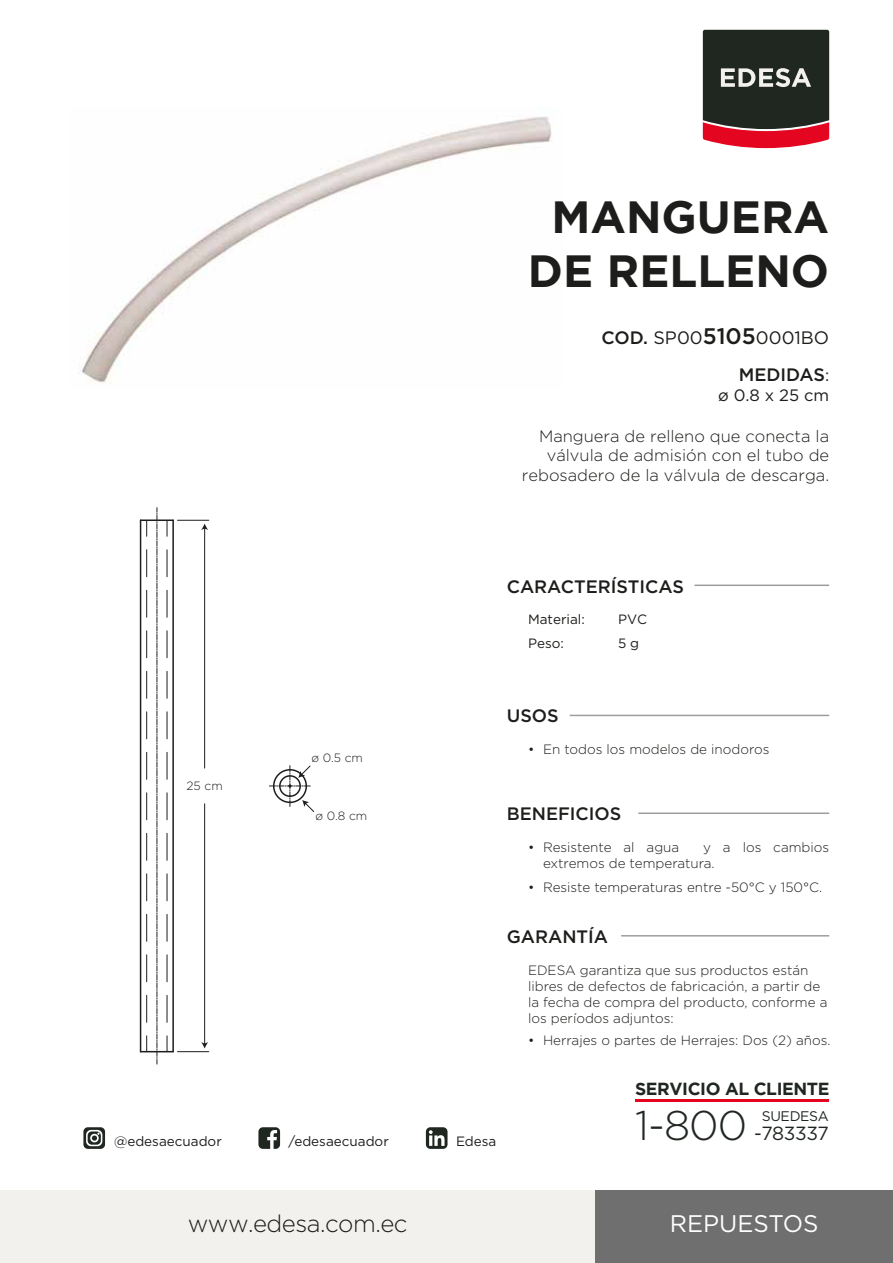
<style>
.page{position:relative;width:893px;height:1263px;background:#fff}
.page>*{position:absolute;margin:0;border:0;box-sizing:border-box;transform-origin:0 0}
.t1{font:700 45px/54px "Gotham";color:#1d1d1b;text-align:center}
.t2{font:300 24px "Gotham";letter-spacing:-.02em;color:#1d1d1b}
.t3{font:24px "Gotham";color:#fff}
.t4{font:19.05px "Gotham";letter-spacing:-.02em;color:#202721}
.t5{font:500 18px/36.6px "Gotham";color:#1d1d1b;text-align:right}
.t6{font:700 17.55px "Gotham";letter-spacing:-.02em;color:#202721}
.t7{font:300 16.5px/19.8px "Gotham";color:#1d1d1b;text-align:right}
.t8{font:16.5px "Gotham";color:#1d1d1b}
.t9{font:13.95px "Gotham";letter-spacing:-.02em;color:#202721}
.t10{font:300 13.5px/16.2px "Gotham";color:#1d1d1b}
.t11{font:13.5px "Gotham";color:#1d1d1b}
.t12{font:300 12px "Gotham";color:#1d1d1b}
.s1{font-weight:400}
.s2{font-size:22.5px}
.s3{font-weight:400;font-size:16.5px}
.s4{font-weight:300;font-size:41.4px}
</style>
<div class="page">
<img style="left:78px;top:116px;width:474px;height:268px">
<div style="left:0;top:1191px;width:893px;height:72px;background:#f3f1ed"></div>
<div style="left:595px;top:1191px;width:298px;height:72px;background:#706f6f"></div>
<hr style="left:570px;top:715px;width:259px;height:1px;background:#9d9d9c">
<hr style="left:638px;top:812px;width:191px;height:2px;background:#9d9d9c">
<hr style="left:621px;top:935px;width:208px;height:1px;background:#9d9d9c">
<hr style="left:694px;top:584px;width:135px;height:2px;background:#9d9d9c">
<svg style="left:83px;top:1127px;width:22px;height:22px"></svg>
<svg style="left:258px;top:1127px;width:22px;height:22px"></svg>
<svg style="left:426px;top:1127px;width:21px;height:22px"></svg>
<hr style="left:635px;top:1100px;width:194px;height:2px;background:#e40521">
<svg style="left:703px;top:30px;width:126px;height:118px;background:#523736"></svg>
<hr style="left:172px;top:520px;width:2px;height:532px;background:#1d1d1b">
<hr style="left:140px;top:520px;width:1px;height:532px;background:#1d1d1b">
<hr style="left:141px;top:1051px;width:32px;height:1px;background:#1d1d1b">
<svg style="left:157px;top:508px;width:1px;height:556px"></svg>
<svg style="left:146px;top:1036px;width:1px;height:15px"></svg>
<svg style="left:146px;top:995px;width:1px;height:27px"></svg>
<svg style="left:146px;top:955px;width:1px;height:27px"></svg>
<svg style="left:146px;top:914px;width:1px;height:27px"></svg>
<svg style="left:146px;top:874px;width:1px;height:27px"></svg>
<svg style="left:146px;top:833px;width:1px;height:27px"></svg>
<svg style="left:146px;top:793px;width:1px;height:27px"></svg>
<svg style="left:146px;top:752px;width:1px;height:27px"></svg>
<svg style="left:146px;top:712px;width:1px;height:27px"></svg>
<svg style="left:146px;top:671px;width:1px;height:27px"></svg>
<svg style="left:146px;top:631px;width:1px;height:27px"></svg>
<svg style="left:146px;top:590px;width:1px;height:27px"></svg>
<svg style="left:146px;top:550px;width:1px;height:27px"></svg>
<svg style="left:146px;top:521px;width:1px;height:15px"></svg>
<svg style="left:167px;top:1036px;width:1px;height:15px"></svg>
<svg style="left:167px;top:995px;width:1px;height:27px"></svg>
<svg style="left:167px;top:955px;width:1px;height:27px"></svg>
<svg style="left:167px;top:914px;width:1px;height:27px"></svg>
<svg style="left:167px;top:874px;width:1px;height:27px"></svg>
<svg style="left:167px;top:833px;width:1px;height:27px"></svg>
<svg style="left:167px;top:793px;width:1px;height:27px"></svg>
<svg style="left:167px;top:752px;width:1px;height:27px"></svg>
<svg style="left:167px;top:712px;width:1px;height:27px"></svg>
<svg style="left:167px;top:671px;width:1px;height:27px"></svg>
<svg style="left:167px;top:631px;width:1px;height:27px"></svg>
<svg style="left:167px;top:590px;width:1px;height:27px"></svg>
<svg style="left:167px;top:550px;width:1px;height:27px"></svg>
<svg style="left:167px;top:521px;width:1px;height:15px"></svg>
<hr style="left:141px;top:519px;width:32px;height:2px;background:#1d1d1b">
<hr style="left:177px;top:520px;width:32px;height:1px;background:#1d1d1b">
<hr style="left:177px;top:1051px;width:32px;height:1px;background:#1d1d1b">
<hr style="left:204px;top:528px;width:1px;height:240px;background:#1d1d1b">
<svg style="left:201px;top:523px;width:7px;height:7px"></svg>
<hr style="left:204px;top:804px;width:1px;height:240px;background:#1d1d1b">
<svg style="left:201px;top:1042px;width:7px;height:6px"></svg>
<svg style="left:269px;top:765px;width:46px;height:47px"></svg>
<h1 class="t1" style="left:528px;top:189px;width:303px">MANGUERA<br>DE RELLENO</h1>
<h3 class="t5" style="left:602px;top:319px;width:229px">COD. <span class="s1">SP00</span><span class="s2">5105</span><span class="s1">0001BO<br></span>MEDIDAS<span class="s3">:</span></h3>
<p class="t8" style="left:718px;top:384px;width:112px">ø 0.8 x 25 cm</p>
<p class="t7" style="left:522px;top:425px;width:309px">Manguera de relleno que conecta la válvula de admisión con el tubo de rebosadero de la válvula de descarga.</p>
<h3 class="t5" style="left:507px;top:568px;width:179px">CARACTERÍSTICAS</h3>
<p class="t11" style="left:528px;top:611px;width:58px">Material:</p>
<p class="t11" style="left:618px;top:611px;width:31px">PVC</p>
<p class="t11" style="left:528px;top:634px;width:37px">Peso:</p>
<p class="t11" style="left:618px;top:634px;width:23px">5 g</p>
<p class="t12" style="left:187px;top:778px;width:38px">25 cm</p>
<p class="t12" style="left:312px;top:750px;width:53px">ø 0.5 cm</p>
<p class="t12" style="left:316px;top:808px;width:53px">ø 0.8 cm</p>
<h3 class="t5" style="left:507px;top:697px;width:53px">USOS</h3>
<p class="t10" style="left:528px;top:741px;width:243px">• En todos los modelos de inodoros</p>
<h3 class="t5" style="left:507px;top:795px;width:116px">BENEFICIOS</h3>
<p class="t10" style="left:528px;top:839px;width:153px">• Resistente al agua</p>
<p class="t10" style="left:543px;top:839px;width:288px;text-indent:160px">y a los cambios extremos de temperatura.</p>
<p class="t10" style="left:528px;top:879px;width:296px">• Resiste temperaturas entre -50°C y 150°C.</p>
<h3 class="t5" style="left:507px;top:918px;width:103px">GARANTÍA</h3>
<p class="t10" style="left:528px;top:961px;width:301px">EDESA garantiza que sus productos están libres de defectos de fabricación, a partir de la fecha de compra del producto, conforme a los períodos adjuntos:</p>
<p class="t10" style="left:528px;top:1032px;width:304px">• Herrajes o partes de Herrajes: Dos (2) años.</p>
<p class="t11" style="left:114px;top:1132px;width:109px">@edesaecuador</p>
<p class="t11" style="left:289px;top:1132px;width:102px">/edesaecuador</p>
<p class="t11" style="left:456px;top:1132px;width:42px">Edesa</p>
<p class="t6" style="left:635px;top:1078px;width:196px">SERVICIO AL CLIENTE</p>
<h3 class="t4" style="left:635px;top:1121px;width:195px"><span class="s4">1-800</span> -783337</h3>
<p class="t9" style="left:762px;top:1107px;width:69px">SUEDESA</p>
<h2 class="t2" style="left:188px;top:1208px;width:221px">www.edesa.com.ec</h2>
<h2 class="t3" style="left:670px;top:1208px;width:150px">REPUESTOS</h2>
</div>
